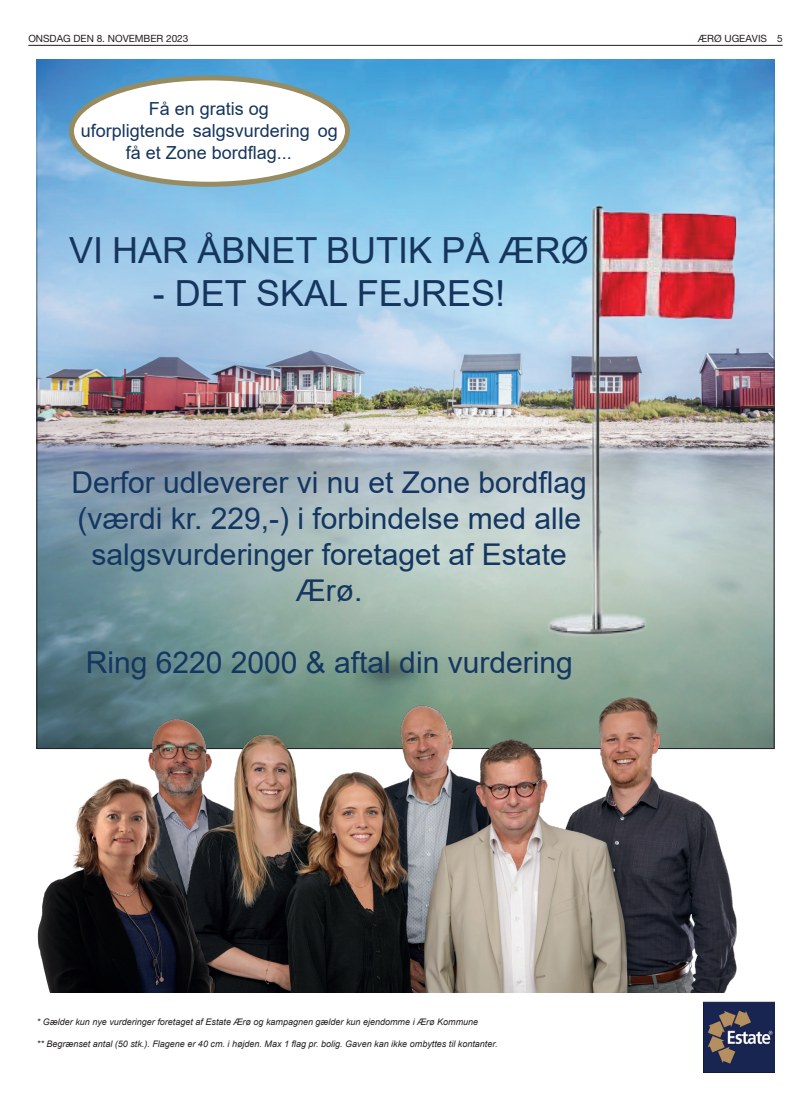
<style>
.page{position:relative;width:811px;height:1120px;background:#fff}
.page>*{position:absolute;margin:0;border:0;box-sizing:border-box;transform-origin:0 0}
.t1{font:36px "Arial";color:#15355d}
.t2{font:30px/36px "Arial";color:#143660;text-align:center}
.t3{font:18px/21.6px "Arial";color:#15355d;text-align:center}
.t4{font:10px "Helvetica Neue";color:#231f20}
.t5{font:italic 9px "Arial";color:#231f20}
</style>
<div class="page">
<hr style="left:28px;top:45px;width:754px;height:1px;background:#231f20">
<img style="left:38px;top:443px;width:734px;height:304px">
<img style="left:37px;top:60px;width:737px;height:383px">
<img style="left:703px;top:1002px;width:71px;height:70px">
<img style="left:516px;top:155px;width:234px;height:528px">
<img style="left:37px;top:683px;width:701px;height:309px">
<div style="left:71px;top:78px;width:276px;height:106px;background:#fff;border-radius:50%"></div>
<div style="left:69px;top:75px;width:281px;height:112px;border:5px solid #978b61;border-radius:50%"></div>
<img style="left:37px;top:765px;width:222px;height:227px">
<p class="t4" style="left:28px;top:32px;width:162px">ONSDAG DEN 8. NOVEMBER 2023</p>
<p class="t4" style="left:698px;top:32px;width:86px">ÆRØ UGEAVIS 5</p>
<h3 class="t3" style="left:81px;top:98px;width:258px">Få en gratis og<br>uforpligtende salgsvurdering og få et Zone bordflag...</h3>
<h1 class="t1" style="left:69px;top:225px;width:521px">VI HAR ÅBNET BUTIK PÅ ÆRØ</h1>
<h1 class="t1" style="left:153px;top:268px;width:354px">- DET SKAL FEJRES!</h1>
<h2 class="t2" style="left:72px;top:464px;width:517px">Derfor udleverer vi nu et Zone bordflag (værdi kr. 229,-) i forbindelse med alle salgsvurderinger foretaget af Estate<br>Ærø.</h2>
<h2 class="t2" style="left:86px;top:644px;width:488px">Ring 6220 2000 &amp; aftal din vurdering</h2>
<p class="t5" style="left:37px;top:1016px;width:443px">* Gælder kun nye vurderinger foretaget af Estate Ærø og kampagnen gælder kun ejendomme i Ærø Kommune</p>
<p class="t5" style="left:37px;top:1038px;width:462px">** Begrænset antal (50 stk.). Flagene er 40 cm. i højden. Max 1 flag pr. bolig. Gaven kan ikke ombyttes til kontanter.</p>
</div>
